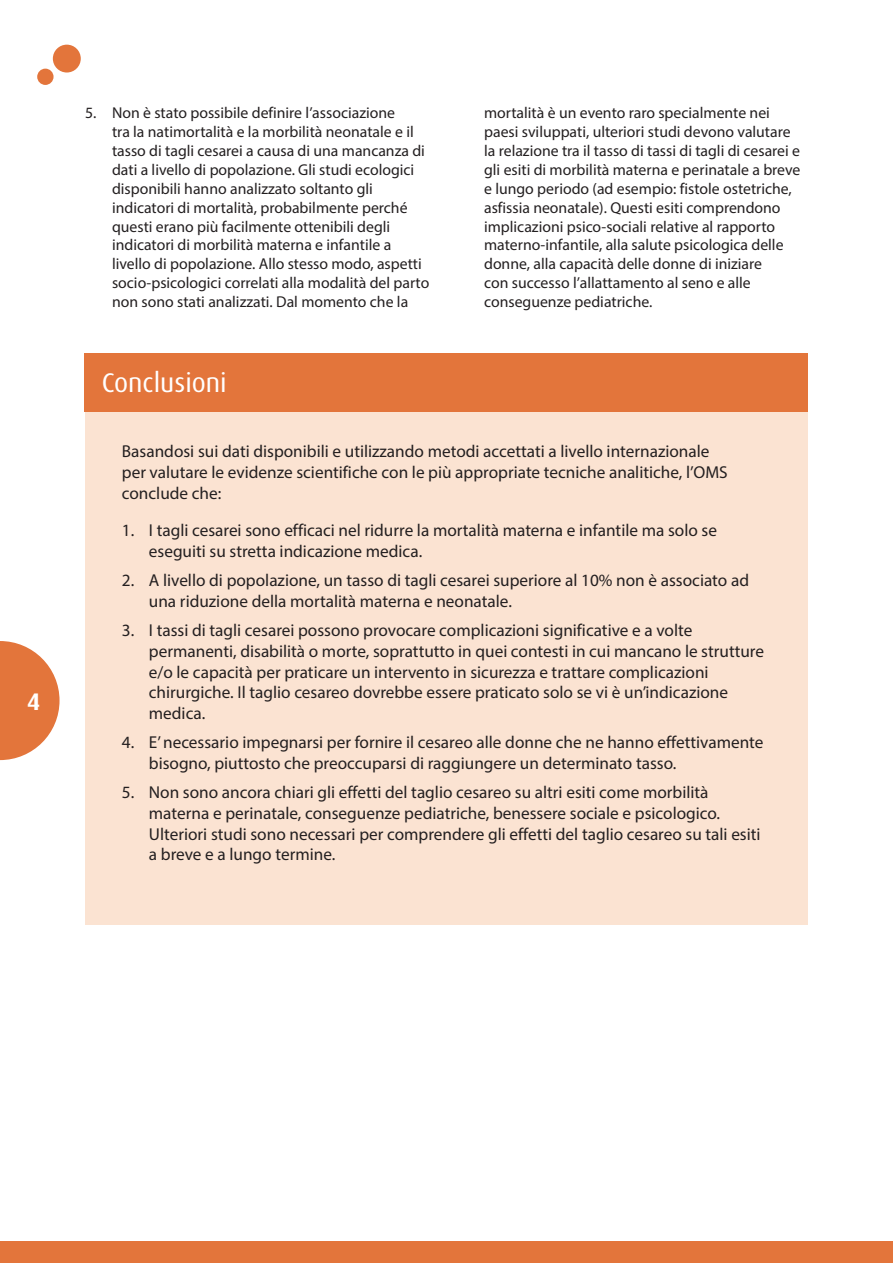
<style>
.page{position:relative;width:893px;height:1263px;background:#fff}
.page>*{position:absolute;margin:0;border:0;box-sizing:border-box;transform-origin:0 0}
.Heading_3{font:27px "Dax Pro";color:#fff}
.t1{font:700 24px "Dax Pro";color:#fff}
.Body_text{font:17.25px/20.7px "Myriad Pro";color:#231f20}
.t2{font:15.75px/18.9px "Myriad Pro";color:#231f20}
</style>
<div class="page">
<svg style="left:0;top:641px;width:60px;height:119px"></svg>
<div style="left:53px;top:45px;width:28px;height:28px;background:#e3753b;border-radius:50%"></div>
<div style="left:37px;top:69px;width:17px;height:16px;background:#e3753b;border-radius:50%"></div>
<div style="left:0;top:1241px;width:893px;height:22px;background:#e3753b"></div>
<div style="left:85px;top:353px;width:723px;height:572px;background:#fbe3d2"></div>
<div style="left:85px;top:353px;width:723px;height:58px;background:#e3753b"></div>
<h2 class="t1" style="left:27px;top:686px;width:15px">4</h2>
<p class="t2" style="left:112px;top:103px;width:319px;text-indent:-27px">5. Non è stato possibile definire l’associazione<br>tra la natimortalità e la morbilità neonatale e il tasso di tagli cesarei a causa di una mancanza di dati a livello di popolazione. Gli studi ecologici disponibili hanno analizzato soltanto gli indicatori di mortalità, probabilmente perché questi erano più facilmente ottenibili degli indicatori di morbilità materna e infantile a livello di popolazione. Allo stesso modo, aspetti socio-psicologici correlati alla modalità del parto non sono stati analizzati. Dal momento che la</p>
<p class="t2" style="left:484px;top:103px;width:318px">mortalità è un evento raro specialmente nei paesi sviluppati, ulteriori studi devono valutare la relazione tra il tasso di tassi di tagli di cesarei e gli esiti di morbilità materna e perinatale a breve e lungo periodo (ad esempio: fistole ostetriche, asfissia neonatale). Questi esiti comprendono implicazioni psico-sociali relative al rapporto materno-infantile, alla salute psicologica delle donne, alla capacità delle donne di iniziare<br>con successo l’allattamento al seno e alle conseguenze pediatriche.</p>
<p class="Heading_3" style="left:102px;top:366px;width:127px">Conclusioni</p>
<p class="Body_text" style="left:122px;top:441px;width:607px">Basandosi sui dati disponibili e utilizzando metodi accettati a livello internazionale per valutare le evidenze scientifiche con le più appropriate tecniche analitiche, l’OMS conclude che:</p>
<p class="Body_text" style="left:149px;top:520px;width:570px;text-indent:-27px">1. I tagli cesarei sono efficaci nel ridurre la mortalità materna e infantile ma solo se eseguiti su stretta indicazione medica.</p>
<p class="Body_text" style="left:149px;top:570px;width:602px;text-indent:-27px">2. A livello di popolazione, un tasso di tagli cesarei superiore al 10% non è associato ad una riduzione della mortalità materna e neonatale.</p>
<p class="Body_text" style="left:149px;top:620px;width:617px;text-indent:-27px">3. I tassi di tagli cesarei possono provocare complicazioni significative e a volte permanenti, disabilità o morte, soprattutto in quei contesti in cui mancano le strutture e/o le capacità per praticare un intervento in sicurezza e trattare complicazioni chirurgiche. Il taglio cesareo dovrebbe essere praticato solo se vi è un’indicazione medica.</p>
<p class="Body_text" style="left:149px;top:732px;width:616px;text-indent:-27px">4. E’ necessario impegnarsi per fornire il cesareo alle donne che ne hanno effettivamente bisogno, piuttosto che preoccuparsi di raggiungere un determinato tasso.</p>
<p class="Body_text" style="left:149px;top:782px;width:613px;text-indent:-27px">5. Non sono ancora chiari gli effetti del taglio cesareo su altri esiti come morbilità materna e perinatale, conseguenze pediatriche, benessere sociale e psicologico.<br>Ulteriori studi sono necessari per comprendere gli effetti del taglio cesareo su tali esiti a breve e a lungo termine.</p>
</div>
